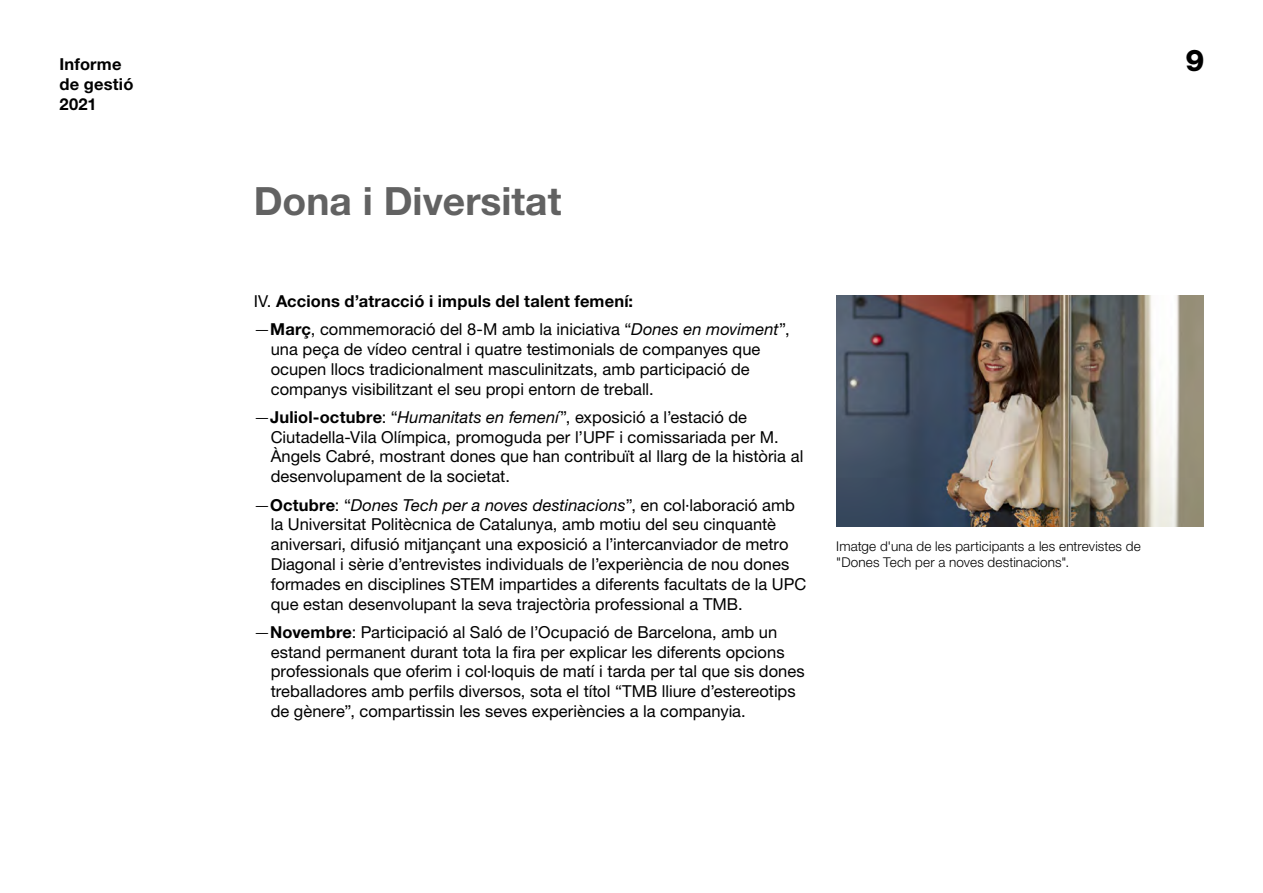
<style>
.page{position:relative;width:1263px;height:893px;background:#fff}
.page>*{position:absolute;margin:0;border:0;box-sizing:border-box;transform-origin:0 0}
.t1{font:700 39px "Xckjkw Helvetica Neue LT Std";color:#626262}
.t2{font:800 30px "Sxhhrd Helvetica Neue LT Std";color:#000}
.t3{font:16.5px/19.8px "Wqkstr Helvetica Neue LT Std";color:#000}
.t4{font:700 16.5px "Xckjkw Helvetica Neue LT Std";letter-spacing:.01em;color:#000}
.t5{font:700 16.5px/19.8px "Dqcyrr Helvetica Neue LT Std";letter-spacing:.01em;color:#000}
.t6{font:300 13.5px/16.2px "Nplrtt Helvetica Neue LT Std";letter-spacing:.01em;color:#000}
.s1{font-family:"Wqkstr Helvetica Neue LT Std";font-weight:400}
.s2{font-family:"Nplrtt Helvetica Neue LT Std";font-weight:300}
.s3{font-family:"Xckjkw Helvetica Neue LT Std";font-weight:700}
.s4{font-family:"Ymrcxk Helvetica Neue LT Std";font-style:italic}
</style>
<div class="page">
<img style="left:836px;top:295px;width:367px;height:232px">
<p class="t5" style="left:60px;top:54px;width:63px">Informe</p>
<h2 class="t2" style="left:1185px;top:42px;width:20px">9</h2>
<p class="t5" style="left:60px;top:74px;width:75px">de gestió<br>2021</p>
<h1 class="t1" style="left:254px;top:177px;width:309px">Dona i Diversitat</h1>
<p class="t4" style="left:254px;top:291px;width:381px"><span class="s1">IV.</span> Accions d’atracció i impuls del talent femení:</p>
<p class="t3" style="left:271px;top:319px;width:520px;text-indent:-17px"><span class="s2">—</span><span class="s3">Març</span>, commemoració del 8-M amb la iniciativa “<span class="s4">Dones en moviment</span>”, una peça de vídeo central i quatre testimonials de companyes que ocupen llocs tradicionalment masculinitzats, amb participació de companys visibilitzant el seu propi entorn de treball.</p>
<p class="t3" style="left:271px;top:407px;width:534px;text-indent:-17px"><span class="s2">—</span><span class="s3">Juliol-octubre</span>: “<span class="s4">Humanitats en femení</span>”, exposició a l’estació de Ciutadella-Vila Olímpica, promoguda per l’UPF i comissariada per M.<br>Àngels Cabré, mostrant dones que han contribuït al llarg de la història al desenvolupament de la societat.</p>
<p class="t3" style="left:271px;top:495px;width:537px;text-indent:-17px"><span class="s2">—</span><span class="s3">Octubre</span>: “<span class="s4">Dones Tech per a noves destinacions</span>”, en col·laboració amb la Universitat Politècnica de Catalunya, amb motiu del seu cinquantè aniversari, difusió mitjançant una exposició a l’intercanviador de metro Diagonal i sèrie d’entrevistes individuals de l’experiència de nou dones formades en disciplines STEM impartides a diferents facultats de la UPC que estan desenvolupant la seva trajectòria professional a TMB.</p>
<p class="t3" style="left:271px;top:622px;width:535px;text-indent:-17px"><span class="s2">—</span><span class="s3">Novembre</span>: Participació al Saló de l’Ocupació de Barcelona, amb un estand permanent durant tota la fra per explicar les diferents opcions professionals que oferim i col·loquis de matí i tarda per tal que sis dones treballadores amb perfls diversos, sota el títol “TMB lliure d’estereotips de gènere”, compartissin les seves experiències a la companyia.</p>
<p class="t6" style="left:836px;top:538px;width:306px">Imatge d'una de les participants a les entrevistes de "Dones Tech per a noves destinacions".</p>
</div>
